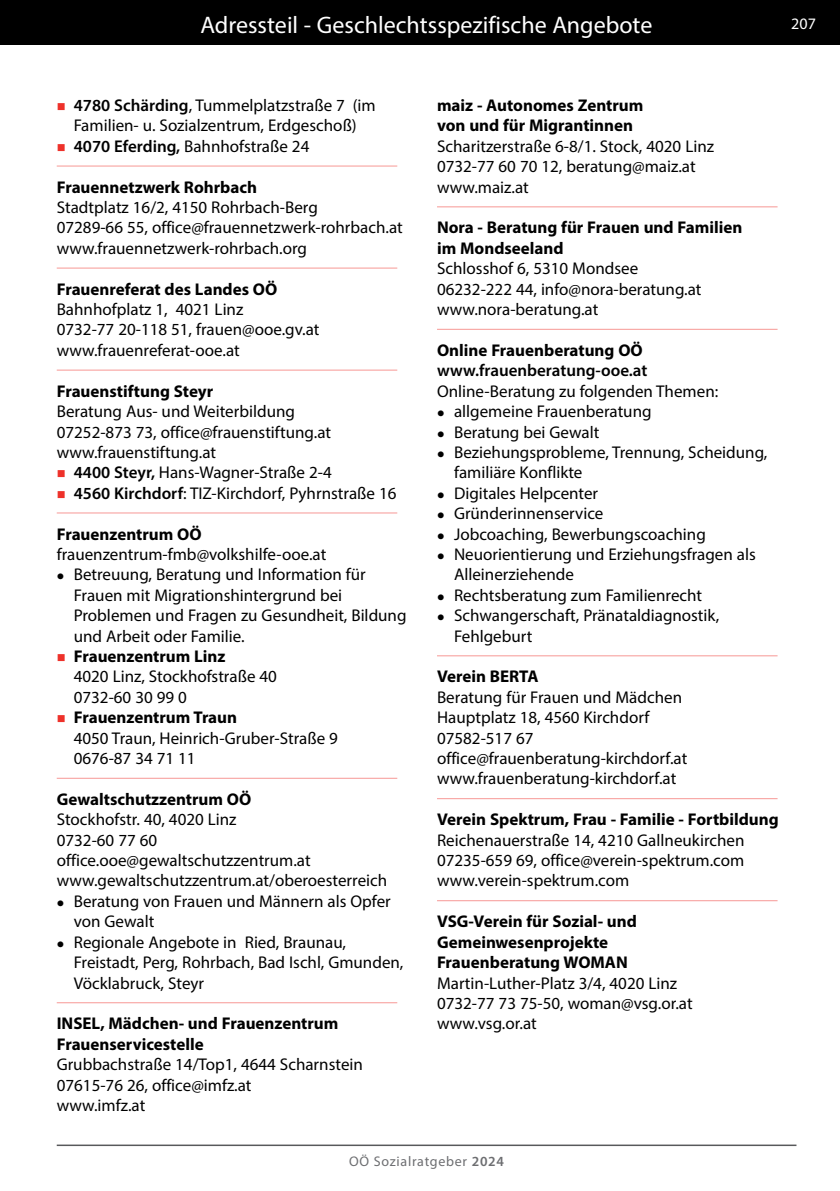
<style>
.page{position:relative;width:840px;height:1191px;background:#fff}
.page>*{position:absolute;margin:0;border:0;box-sizing:border-box;transform-origin:0 0}
.t1{font:24px "Myriad Pro";color:#fff}
.t2{font:17px/20.4px "Myriad Pro";color:#000}
.t3{font:700 17px/20.4px "Myriad Pro";color:#000}
.t4{font:600 17px "Myriad Pro";color:#000}
.t5{font:16px "Myriad Pro";color:#fff}
.t6{font:14px "Myriad Pro";letter-spacing:.05em;color:#6d6e71}
.s1{font-weight:600}
</style>
<div class="page">
<div style="left:0;top:0;width:839px;height:45px;background:#000"></div>
<hr style="left:57px;top:1144px;width:739px;height:2px;background:#58595b">
<hr style="left:57px;top:165px;width:340px;height:1px;background:#f79895">
<hr style="left:57px;top:267px;width:340px;height:1px;background:#f79895">
<hr style="left:57px;top:369px;width:340px;height:1px;background:#f79895">
<hr style="left:57px;top:512px;width:340px;height:1px;background:#f79895">
<hr style="left:57px;top:777px;width:340px;height:1px;background:#f79895">
<hr style="left:57px;top:1002px;width:340px;height:1px;background:#f79895">
<hr style="left:437px;top:206px;width:340px;height:1px;background:#f79895">
<hr style="left:437px;top:329px;width:340px;height:1px;background:#f79895">
<hr style="left:437px;top:655px;width:340px;height:1px;background:#f79895">
<hr style="left:437px;top:798px;width:340px;height:1px;background:#f79895">
<hr style="left:437px;top:900px;width:340px;height:1px;background:#f79895">
<h1 class="t1" style="left:200px;top:10px;width:453px">Adressteil - Geschlechtsspezifische Angebote</h1>
<p class="t5" style="left:790px;top:14px;width:26px">207</p>
<p class="t2" style="left:74px;top:95px;width:303px"><span class="s1">4780 Schärding</span>, Tummelplatzstraße 7 (im<br>Familien- u. Sozialzentrum, Erdgeschoß)<br><span class="s1">4070 Eferding,</span> Bahnhofstraße 24</p>
<p class="t3" style="left:57px;top:176px;width:202px">Frauennetzwerk Rohrbach</p>
<p class="t2" style="left:57px;top:197px;width:347px">Stadtplatz 16/2, 4150 Rohrbach-Berg<br>07289-66 55, office@frauennetzwerk-rohrbach.at www.frauennetzwerk-rohrbach.org</p>
<p class="t3" style="left:57px;top:278px;width:222px">Frauenreferat des Landes OÖ</p>
<p class="t2" style="left:57px;top:299px;width:264px">Bahnhofplatz 1, 4021 Linz<br>0732-77 20-118 51, frauen@ooe.gv.at www.frauenreferat-ooe.at</p>
<p class="t3" style="left:57px;top:380px;width:158px">Frauenstiftung Steyr</p>
<p class="t2" style="left:57px;top:401px;width:276px">Beratung Aus- und Weiterbildung<br>07252-873 73, office@frauenstiftung.at www.frauenstiftung.at</p>
<p class="t2" style="left:74px;top:462px;width:324px"><span class="s1">4400 Steyr,</span> Hans-Wagner-Straße 2-4<br><span class="s1">4560 Kirchdorf</span>: TIZ-Kirchdorf, Pyhrnstraße 16</p>
<p class="t3" style="left:57px;top:523px;width:146px">Frauenzentrum OÖ</p>
<p class="t2" style="left:74px;top:544px;width:334px;text-indent:-17px">frauenzentrum-fmb@volkshilfe-ooe.at Betreuung, Beratung und Information für Frauen mit Migrationshintergrund bei Problemen und Fragen zu Gesundheit, Bildung und Arbeit oder Familie.</p>
<p class="t3" style="left:74px;top:645px;width:153px">Frauenzentrum Linz</p>
<p class="t2" style="left:74px;top:666px;width:204px">4020 Linz, Stockhofstraße 40<br>0732-60 30 99 0</p>
<p class="t3" style="left:74px;top:706px;width:165px">Frauenzentrum Traun</p>
<p class="t2" style="left:74px;top:727px;width:265px">4050 Traun, Heinrich-Gruber-Straße 9<br>0676-87 34 71 11</p>
<p class="t3" style="left:57px;top:788px;width:196px">Gewaltschutzzentrum OÖ</p>
<p class="t2" style="left:57px;top:809px;width:181px">Stockhofstr. 40, 4020 Linz</p>
<p class="t2" style="left:57px;top:829px;width:102px">0732-60 77 60</p>
<p class="t2" style="left:57px;top:850px;width:255px">office.ooe@gewaltschutzzentrum.at</p>
<p class="t2" style="left:57px;top:870px;width:332px">www.gewaltschutzzentrum.at/oberoesterreich</p>
<p class="t2" style="left:74px;top:890px;width:318px">Beratung von Frauen und Männern als Opfer</p>
<p class="t2" style="left:74px;top:911px;width:82px">von Gewalt</p>
<p class="t2" style="left:74px;top:931px;width:274px">Regionale Angebote in Ried, Braunau,</p>
<p class="t2" style="left:74px;top:952px;width:331px">Freistadt, Perg, Rohrbach, Bad Ischl, Gmunden,</p>
<p class="t2" style="left:74px;top:972px;width:132px">Vöcklabruck, Steyr</p>
<p class="t3" style="left:57px;top:1012px;width:283px">INSEL, Mädchen- und Frauenzentrum<br>Frauenservicestelle</p>
<p class="t2" style="left:57px;top:1054px;width:307px">Grubbachstraße 14/Top1, 4644 Scharnstein<br>07615-76 26, office@imfz.at<br>www.imfz.at</p>
<p class="t3" style="left:437px;top:94px;width:208px">maiz - Autonomes Zentrum von und für Migrantinnen</p>
<p class="t2" style="left:437px;top:136px;width:278px">Scharitzerstraße 6-8/1. Stock, 4020 Linz<br>0732-77 60 70 12, beratung@maiz.at www.maiz.at</p>
<p class="t3" style="left:437px;top:217px;width:307px">Nora - Beratung für Frauen und Familien im Mondseeland</p>
<p class="t2" style="left:437px;top:258px;width:266px">Schlosshof 6, 5310 Mondsee<br>06232-222 44, info@nora-beratung.at www.nora-beratung.at</p>
<p class="t3" style="left:437px;top:339px;width:207px">Online Frauenberatung OÖ</p>
<p class="t4" style="left:437px;top:360px;width:212px">www.frauenberatung-ooe.at</p>
<p class="t2" style="left:454px;top:380px;width:315px;text-indent:-17px">Online-Beratung zu folgenden Themen: allgemeine Frauenberatung<br>Beratung bei Gewalt<br>Beziehungsprobleme, Trennung, Scheidung, familiäre Konflikte<br>Digitales Helpcenter<br>Gründerinnenservice<br>Jobcoaching, Bewerbungscoaching<br>Neuorientierung und Erziehungsfragen als<br>Alleinerziehende<br>Rechtsberatung zum Familienrecht<br>Schwangerschaft, Pränataldiagnostik,<br>Fehlgeburt</p>
<p class="t3" style="left:437px;top:666px;width:103px">Verein BERTA</p>
<p class="t2" style="left:437px;top:686px;width:252px">Beratung für Frauen und Mädchen<br>Hauptplatz 18, 4560 Kirchdorf<br>07582-517 67 office@frauenberatung-kirchdorf.at www.frauenberatung-kirchdorf.at</p>
<p class="t3" style="left:437px;top:808px;width:343px">Verein Spektrum, Frau - Familie - Fortbildung</p>
<p class="t2" style="left:437px;top:829px;width:309px;text-align:justify">Reichenauerstraße 14, 4210 Gallneukirchen 07235-659 69, office@verein-spektrum.com www.verein-spektrum.com</p>
<p class="t3" style="left:437px;top:910px;width:201px">VSG-Verein für Sozial- und<br>Gemeinwesenprojekte<br>Frauenberatung WOMAN</p>
<p class="t2" style="left:437px;top:972px;width:257px">Martin-Luther-Platz 3/4, 4020 Linz<br>0732-77 73 75-50, woman@vsg.or.at www.vsg.or.at</p>
<p class="t6" style="left:349px;top:1152px;width:156px">OÖ Sozialratgeber <span class="s1">2024</span></p>
</div>
